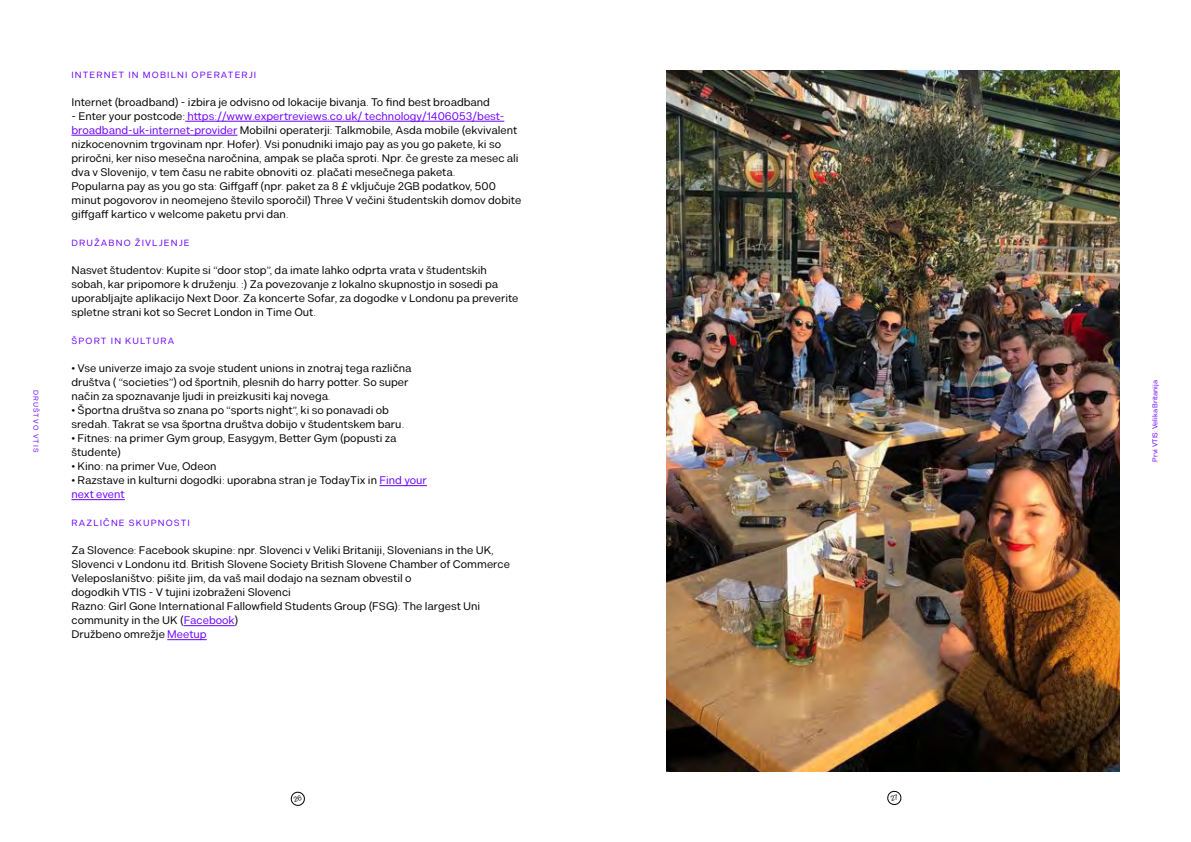
<style>
.page{position:relative;width:1191px;height:842px;background:#fff}
.page>*{position:absolute;margin:0;border:0;box-sizing:border-box;transform-origin:0 0}
.t1{font:11px/14px "Kiwari";color:#000}
.t2{font:9px "Kiwari";letter-spacing:.125em;color:#6b00ff}
.t3{font:7px "Kiwari";color:#6b00ff}
.t4{font:7px "Kiwari";letter-spacing:.15em;color:#6a06ff}
.s1{color:#6b00ff}
</style>
<div class="page">
<hr style="left:185px;top:121px;width:319px;height:1px;background:#6b00ff">
<hr style="left:71px;top:135px;width:166px;height:1px;background:#6b00ff">
<hr style="left:379px;top:485px;width:48px;height:1px;background:#6b00ff">
<hr style="left:71px;top:499px;width:54px;height:1px;background:#6b00ff">
<hr style="left:184px;top:625px;width:51px;height:1px;background:#6b00ff">
<hr style="left:167px;top:639px;width:40px;height:1px;background:#6b00ff">
<img style="left:666px;top:71px;width:453px;height:700px">
<svg style="left:290px;top:791px;width:15px;height:15px"></svg>
<svg style="left:887px;top:790px;width:14px;height:15px"></svg>
<p class="t2" style="left:71px;top:69px;width:186px">INTERNET IN MOBILNI OPERATERJI</p>
<p class="t1" style="left:71px;top:95px;width:420px">Internet (broadband) - izbira je odvisno od lokacije bivanja. To find best broadband</p>
<p class="t1" style="left:71px;top:109px;width:451px">- Enter your postcode: <span class="s1">https://www.expertreviews.co.uk/ technology/1406053/best&shy;broadband-uk-internet-provider</span> Mobilni operaterji: Talkmobile, Asda mobile (ekvivalent nizkocenovnim trgovinam npr. Hofer). Vsi ponudniki imajo pay as you go pakete, ki so priročni, ker niso mesečna naročnina, ampak se plača sproti. Npr. če greste za mesec ali dva v Slovenijo, v tem času ne rabite obnoviti oz. plačati mesečnega paketa.<br>Popularna pay as you go sta: Giffgaff (npr. paket za 8 £ vključuje 2GB podatkov, 500 minut pogovorov in neomejeno število sporočil) Three V večini študentskih domov dobite giffgaff kartico v welcome paketu prvi dan.</p>
<p class="t2" style="left:71px;top:238px;width:120px">DRUŽABNO ŽIVLJENJE</p>
<p class="t1" style="left:71px;top:263px;width:448px">Nasvet študentov: Kupite si “door stop”, da imate lahko odprta vrata v študentskih sobah, kar pripomore k druženju. :) Za povezovanje z lokalno skupnostjo in sosedi pa uporabljajte aplikacijo Next Door. Za koncerte Sofar, za dogodke v Londonu pa preverite spletne strani kot so Secret London in Time Out.</p>
<p class="t2" style="left:71px;top:336px;width:104px">ŠPORT IN KULTURA</p>
<p class="t1" style="left:71px;top:361px;width:342px">• Vse univerze imajo za svoje student unions in znotraj tega različna društva ( “societies”) od športnih, plesnih do harry potter. So super način za spoznavanje ljudi in preizkusiti kaj novega.</p>
<p class="t1" style="left:71px;top:403px;width:334px">• Športna društva so znana po “sports night”, ki so ponavadi ob sredah. Takrat se vsa športna društva dobijo v študentskem baru.</p>
<p class="t1" style="left:71px;top:431px;width:326px">• Fitnes: na primer Gym group, Easygym, Better Gym (popusti za študente)</p>
<p class="t1" style="left:71px;top:459px;width:146px">• Kino: na primer Vue, Odeon</p>
<p class="t1" style="left:71px;top:473px;width:357px">• Razstave in kulturni dogodki: uporabna stran je TodayTix in <span class="s1">Find your next event</span></p>
<p class="t2" style="left:71px;top:518px;width:120px">RAZLIČNE SKUPNOSTI</p>
<p class="t1" style="left:71px;top:543px;width:440px">Za Slovence: Facebook skupine: npr. Slovenci v Veliki Britaniji, Slovenians in the UK, Slovenci v Londonu itd. British Slovene Society British Slovene Chamber of Commerce Veleposlaništvo: pišite jim, da vaš mail dodajo na seznam obvestil o<br>dogodkih VTIS - V tujini izobraženi Slovenci<br>Razno: Girl Gone International Fallowfield Students Group (FSG): The largest Uni community in the UK (<span class="s1">Facebook</span>)<br>Družbeno omrežje <span class="s1">Meetup</span></p>
<p class="t4" style="left:40px;top:390px;width:64px;rotate:90deg">DRUŠTVO VTIS</p>
<p class="t3" style="left:1151px;top:462px;width:83px;rotate:-90deg">Prvi VTIS: Velika Britanija</p>
</div>
